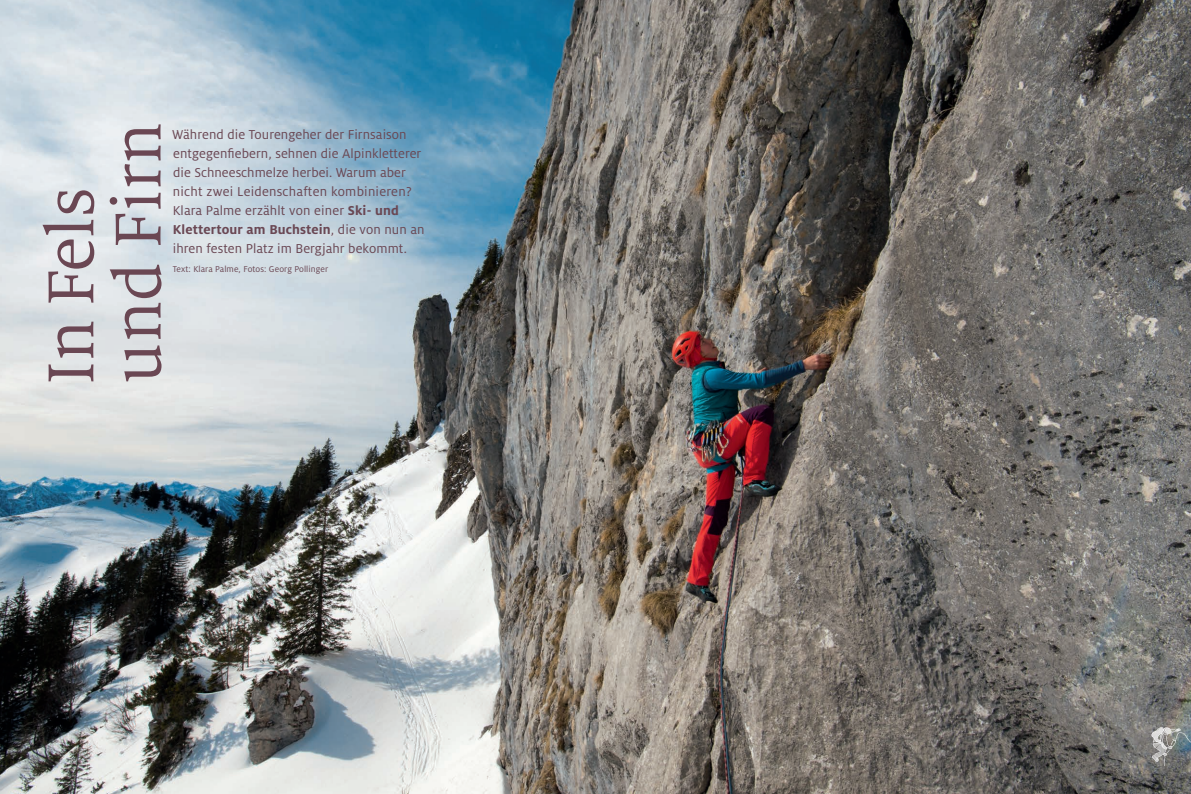
<style>
.page{position:relative;width:1191px;height:794px;background:#fff}
.page>*{position:absolute;margin:0;border:0;box-sizing:border-box;transform-origin:0 0}
.Serif_72_67_2{font:72px/67.2px "Milo Serif OT";letter-spacing:-.01em;color:#6a4753}
.Sans_14_3_18_9{font:14.3px/18.9px "Milo Pro";letter-spacing:.005em;color:#6a4753}
.Copy_Sans{font:9.4px "Milo Pro";letter-spacing:.01em;color:#6a4753}
.s1{font-weight:700}
</style>
<div class="page">
<img style="left:0;top:0;width:1191px;height:794px">
<img style="left:1131px;top:686px;width:60px;height:90px">
<p class="Serif_72_67_2" style="left:39px;top:384px;width:264px;rotate:-90deg">In Fels und Firn</p>
<p class="Sans_14_3_18_9" style="left:172px;top:125px;width:254px">Während die Tourengeher der Firnsaison entgegenfiebern, sehnen die Alpinkletterer die Schneeschmelze herbei. Warum aber nicht zwei Leidenschaften kombinieren?<br>Klara Palme erzählt von einer <span class="s1">Ski- und Klettertour am Buchstein</span>, die von nun an ihren festen Platz im Bergjahr bekommt.</p>
<p class="Copy_Sans" style="left:173px;top:264px;width:157px">Text: Klara Palme, Fotos: Georg Pollinger</p>
</div>
